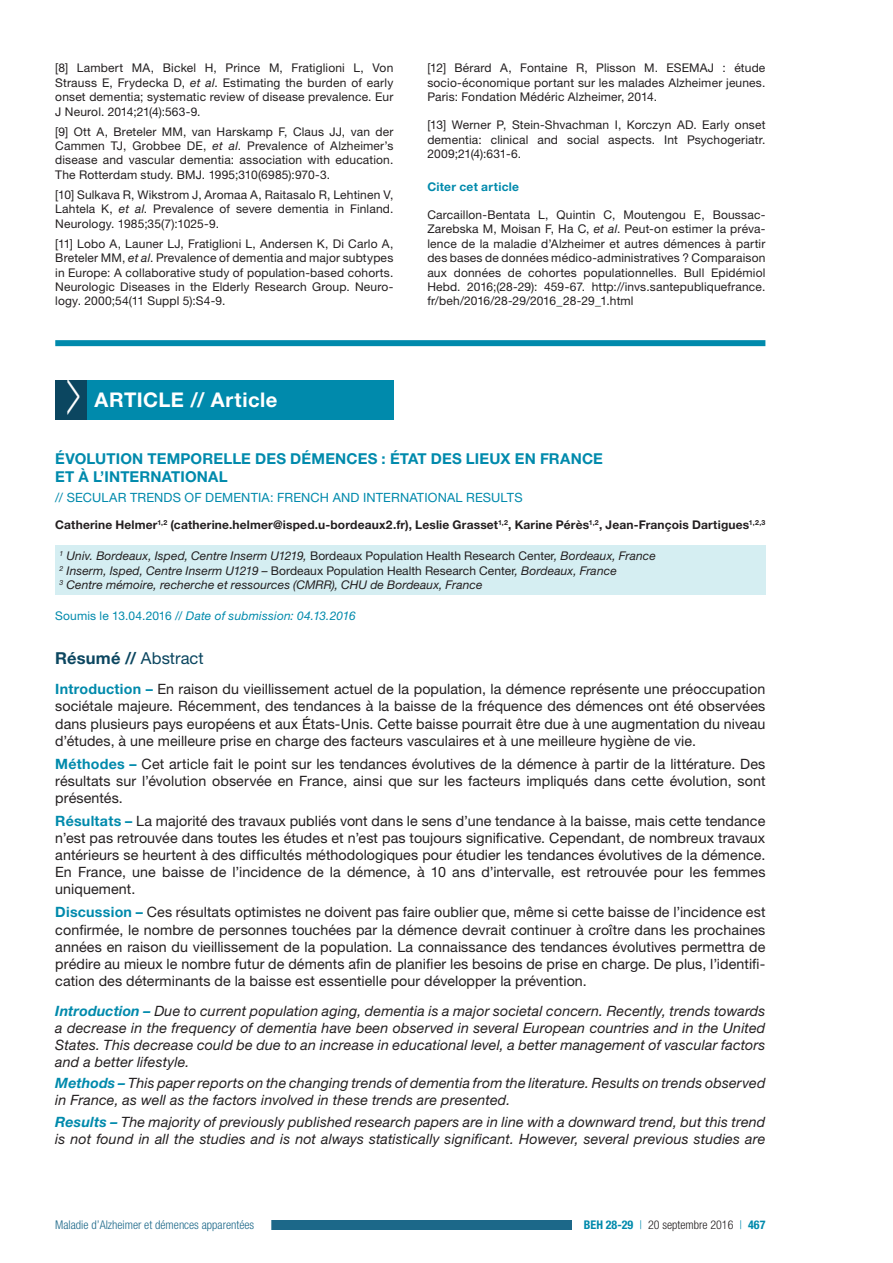
<style>
.page{position:relative;width:893px;height:1263px;background:#fff}
.page>*{position:absolute;margin:0;border:0;box-sizing:border-box;transform-origin:0 0}
.t1{font:700 20.25px "Helvetica Neue LT Std";letter-spacing:.025em;color:#fff}
.t2{font:700 16.5px "Helvetica Neue LT Std";letter-spacing:.01em;color:#0b4660}
.t3{font:700 15px/18px "Helvetica Neue LT Std";letter-spacing:.01em;color:#008aac}
.t4{font:14.25px/17.1px "Helvetica Neue LT Std";letter-spacing:.005em;color:#231f20;text-align:justify}
.t5{font:italic 14.25px/17.1px "Helvetica Neue LT Std";letter-spacing:.01em;color:#231f20}
.t6{font:12.75px "Helvetica Neue LT Std";letter-spacing:.01em;color:#008aac}
.t7{font:12px/14.4px "Helvetica Neue LT Std";letter-spacing:.015em;color:#231f20;text-align:justify}
.t8{font:italic 12px/14.4px "Helvetica Neue LT Std";letter-spacing:.01em;color:#231f20}
.t9{font:700 12px "Helvetica Neue LT Std";letter-spacing:.015em;color:#231f20}
.t10{font:italic 12px "Helvetica Neue LT Std";letter-spacing:.015em;color:#008aac}
.t11{font:300 condensed 12px "Helvetica Neue LT Std";color:#1c6889}
.t12{font:300 condensed 12px "Helvetica Neue LT Std";color:#231f20}
.t13{font:700 12px "Helvetica Neue LT Std";letter-spacing:.025em;color:#008aac}
.s1{font-style:italic}
.s2{font-style:normal}
.s3{font-weight:400}
.s4{font-weight:700;color:#008aac}
.s5{color:#008aac}
</style>
<div class="page">
<div style="left:198px;top:1220px;width:374px;height:10px;background:#1c6889"></div>
<div style="left:38px;top:1218px;width:233px;height:13px;background:#fff"></div>
<div style="left:55px;top:545px;width:710px;height:50px;background:#d5eef2"></div>
<div style="left:87px;top:381px;width:306px;height:39px;background:#008aac"></div>
<div style="left:55px;top:340px;width:710px;height:6px;background:#008aac"></div>
<div style="left:55px;top:381px;width:32px;height:39px;background:#0b4660"></div>
<svg style="left:67px;top:380px;width:12px;height:1px"></svg>
<p class="t7" style="left:55px;top:61px;width:340px">[8] Lambert MA, Bickel H, Prince M, Fratiglioni L, Von Strauss E, Frydecka D, <span class="s1">et al</span>. Estimating the burden of early onset dementia; systematic review of disease prevalence. Eur J Neurol. 2014;21(4):563-9.</p>
<p class="t7" style="left:55px;top:124px;width:340px">[9] Ott A, Breteler MM, van Harskamp F, Claus JJ, van der Cammen TJ, Grobbee DE, <span class="s1">et al</span>. Prevalence of Alzheimer’s disease and vascular dementia: association with education.<br>The Rotterdam study. BMJ. 1995;310(6985):970-3.</p>
<p class="t7" style="left:55px;top:187px;width:340px">[10] Sulkava R, Wikstrom J, Aromaa A, Raitasalo R, Lehtinen V, Lahtela K, <span class="s1">et al</span>. Prevalence of severe dementia in Finland.<br>Neurology. 1985;35(7):1025-9.</p>
<p class="t7" style="left:55px;top:236px;width:340px">[11] Lobo A, Launer LJ, Fratiglioni L, Andersen K, Di Carlo A, Breteler MM, <span class="s1">et al</span>. Prevalence of dementia and major subtypes in Europe: A collaborative study of population-based cohorts.<br>Neurologic Diseases in the Elderly Research Group. Neuro&shy;logy. 2000;54(11 Suppl 5):S4-9.</p>
<h1 class="t1" style="left:95px;top:388px;width:184px">ARTICLE // Article</h1>
<p class="t7" style="left:427px;top:61px;width:340px">[12] Bérard A, Fontaine R, Plisson M. ESEMAJ : étude socio-économique portant sur les malades Alzheimer jeunes.<br>Paris: Fondation Médéric Alzheimer, 2014.</p>
<p class="t7" style="left:427px;top:118px;width:340px">[13] Werner P, Stein-Shvachman I, Korczyn AD. Early onset dementia: clinical and social aspects. Int Psychogeriatr.<br>2009;21(4):631-6.</p>
<p class="t13" style="left:427px;top:179px;width:93px">Citer cet article</p>
<p class="t7" style="left:427px;top:207px;width:340px">Carcaillon-Bentata L, Quintin C, Moutengou E, Boussac-Zarebska M, Moisan F, Ha C, <span class="s1">et al</span>. Peut-on estimer la préva&shy;lence de la maladie d’Alzheimer et autres démences à partir des bases de données médico-administratives ? Comparaison aux données de cohortes populationnelles. Bull Epidémiol Hebd. 2016;(28-29): 459-67. http://invs.santepubliquefrance. fr/beh/2016/28-29/2016_28-29_1.html</p>
<p class="t3" style="left:55px;top:449px;width:549px">ÉVOLUTION TEMPORELLE DES DÉMENCES : ÉTAT DES LIEUX EN FRANCE<br>ET À L’INTERNATIONAL</p>
<p class="t6" style="left:55px;top:489px;width:469px">// SECULAR TRENDS OF DEMENTIA: FRENCH AND INTERNATIONAL RESULTS</p>
<p class="t9" style="left:55px;top:517px;width:712px">Catherine Helmer<sup>1,2</sup> (catherine.helmer@isped.u-bordeaux2.fr), Leslie Grasset<sup>1,2</sup>, Karine Pérès<sup>1,2</sup>, Jean-François Dartigues<sup>1,2,3</sup></p>
<p class="t8" style="left:60px;top:548px;width:598px"><sup>1</sup> Univ. Bordeaux, Isped, Centre Inserm U1219, <span class="s2">Bordeaux Population Health Research Center</span>, Bordeaux, France<br><sup>2</sup> Inserm, Isped, Centre Inserm U1219 – <span class="s2">Bordeaux Population Health Research Center</span>, Bordeaux, France<br><sup>3</sup> Centre mémoire, recherche et ressources (CMRR), CHU de Bordeaux, France</p>
<p class="t10" style="left:55px;top:609px;width:302px"><span class="s2">Soumis le 13.04.2016</span> // Date of submission: 04.13.2016</p>
<p class="t2" style="left:55px;top:648px;width:150px">Résumé // <span class="s3">Abstract</span></p>
<p class="t4" style="left:55px;top:680px;width:712px"><span class="s4">Introduction –</span> En raison du vieillissement actuel de la population, la démence représente une préoccupation sociétale majeure. Récemment, des tendances à la baisse de la fréquence des démences ont été observées dans plusieurs pays européens et aux États-Unis. Cette baisse pourrait être due à une augmentation du niveau d’études, à une meilleure prise en charge des facteurs vasculaires et à une meilleure hygiène de vie.</p>
<p class="t4" style="left:55px;top:755px;width:712px"><span class="s4">Méthodes –</span> Cet article fait le point sur les tendances évolutives de la démence à partir de la littérature. Des résultats sur l’évolution observée en France, ainsi que sur les facteurs impliqués dans cette évolution, sont présentés.</p>
<p class="t4" style="left:55px;top:812px;width:712px"><span class="s4">Résultats –</span> La majorité des travaux publiés vont dans le sens d’une tendance à la baisse, mais cette tendance n’est pas retrouvée dans toutes les études et n’est pas toujours significative. Cependant, de nombreux travaux antérieurs se heurtent à des difficultés méthodologiques pour étudier les tendances évolutives de la démence.<br>En France, une baisse de l’incidence de la démence, à 10 ans d’intervalle, est retrouvée pour les femmes uniquement.</p>
<p class="t4" style="left:55px;top:904px;width:712px"><span class="s4">Discussion –</span> Ces résultats optimistes ne doivent pas faire oublier que, même si cette baisse de l’incidence est confirmée, le nombre de personnes touchées par la démence devrait continuer à croître dans les prochaines années en raison du vieillissement de la population. La connaissance des tendances évolutives permettra de prédire au mieux le nombre futur de déments afin de planifier les besoins de prise en charge. De plus, l’identifi&shy;cation des déterminants de la baisse est essentielle pour développer la prévention.</p>
<p class="t5" style="left:55px;top:1002px;width:712px;text-align:justify"><span class="s4">Introduction –</span> Due to current population aging, dementia is a major societal concern. Recently, trends towards a decrease in the frequency of dementia have been observed in several European countries and in the United States. This decrease could be due to an increase in educational level, a better management of vascular factors and a better lifestyle.</p>
<p class="t5" style="left:55px;top:1074px;width:712px"><span class="s4">Methods –</span> This paper reports on the changing trends of dementia from the literature. Results on trends observed in France, as well as the factors involved in these trends are presented.</p>
<p class="t5" style="left:55px;top:1113px;width:712px"><span class="s4">Results –</span> The majority of previously published research papers are in line with a downward trend, but this trend is not found in all the studies and is not always statistically significant. However, several previous studies are</p>
<p class="t11" style="left:55px;top:1218px;width:201px">Maladie d’Alzheimer et démences apparentées</p>
<p class="t12" style="left:584px;top:1218px;width:183px"><span class="s4">BEH 28-29</span> <span class="s5">|</span> 20 septembre 2016 <span class="s5">|</span> <span class="s4">467</span></p>
</div>
